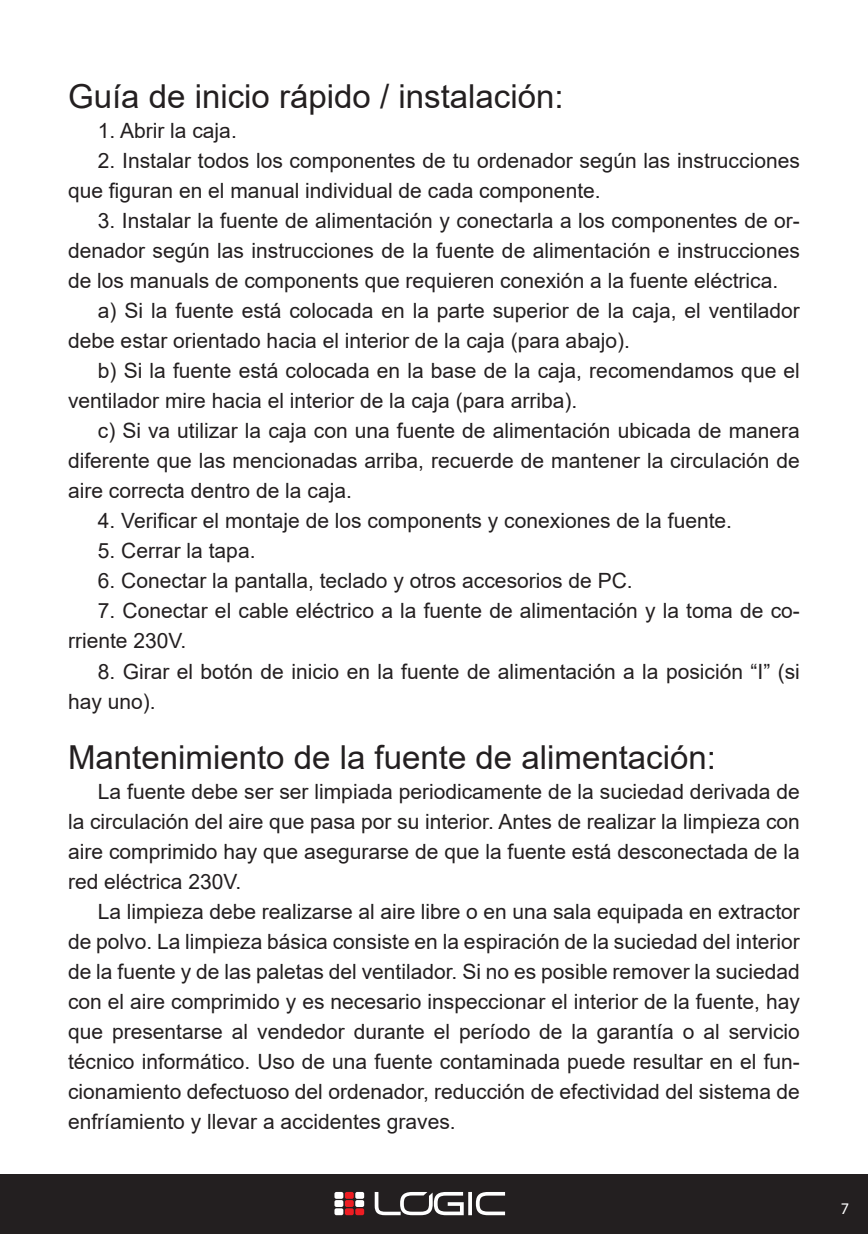
<style>
.page{position:relative;width:868px;height:1234px;background:#fff}
.page>*{position:absolute;margin:0;border:0;box-sizing:border-box;transform-origin:0 0}
.maly_tytul{font:33px "Arial";color:#231f20}
.tekst_kopia{font:21px/30px "Arial";color:#231f20}
.t1{font:16.2px "Myriad Pro";color:#fff}
</style>
<div class="page">
<div style="left:0;top:1174px;width:867px;height:59px;background:#231f20"></div>
<svg style="left:374px;top:1192px;width:131px;height:22px"></svg>
<div style="left:334px;top:1191px;width:9px;height:7px;background:#fff;border-radius:2px"></div>
<div style="left:345px;top:1191px;width:9px;height:7px;background:#ee1d23;border-radius:2px"></div>
<div style="left:355px;top:1191px;width:9px;height:7px;background:#fff;border-radius:2px"></div>
<svg style="left:334px;top:1199px;width:9px;height:7px"></svg>
<svg style="left:345px;top:1199px;width:9px;height:7px"></svg>
<svg style="left:355px;top:1199px;width:9px;height:7px"></svg>
<svg style="left:334px;top:1207px;width:9px;height:7px"></svg>
<svg style="left:345px;top:1207px;width:9px;height:7px"></svg>
<svg style="left:355px;top:1207px;width:9px;height:7px"></svg>
<p class="maly_tytul" style="left:68px;top:74px;width:497px">Guía de inicio rápido / instalación:</p>
<p class="tekst_kopia" style="left:98px;top:115px;width:140px">1. Abrir la caja.</p>
<p class="tekst_kopia" style="left:68px;top:145px;width:733px;text-indent:30px">2. Instalar todos los componentes de tu ordenador según las instrucciones que figuran en el manual individual de cada componente.</p>
<p class="tekst_kopia" style="left:68px;top:205px;width:733px;text-align:justify;text-indent:30px">3. Instalar la fuente de alimentación y conectarla a los componentes de or&shy;denador según las instrucciones de la fuente de alimentación e instrucciones de los manuals de components que requieren conexión a la fuente eléctrica.</p>
<p class="tekst_kopia" style="left:68px;top:295px;width:733px;text-indent:30px">a) Si la fuente está colocada en la parte superior de la caja, el ventilador debe estar orientado hacia el interior de la caja (para abajo).</p>
<p class="tekst_kopia" style="left:68px;top:355px;width:733px;text-indent:30px">b) Si la fuente está colocada en la base de la caja, recomendamos que el ventilador mire hacia el interior de la caja (para arriba).</p>
<p class="tekst_kopia" style="left:68px;top:415px;width:733px;text-align:justify;text-indent:30px">c) Si va utilizar la caja con una fuente de alimentación ubicada de manera diferente que las mencionadas arriba, recuerde de mantener la circulación de aire correcta dentro de la caja.</p>
<p class="tekst_kopia" style="left:98px;top:505px;width:635px">4. Verificar el montaje de los components y conexiones de la fuente.</p>
<p class="tekst_kopia" style="left:98px;top:535px;width:159px">5. Cerrar la tapa.</p>
<p class="tekst_kopia" style="left:98px;top:565px;width:536px">6. Conectar la pantalla, teclado y otros accesorios de PC.</p>
<p class="tekst_kopia" style="left:68px;top:595px;width:733px;text-indent:30px">7. Conectar el cable eléctrico a la fuente de alimentación y la toma de co&shy;rriente 230V.</p>
<p class="tekst_kopia" style="left:68px;top:655px;width:733px;text-indent:30px">8. Girar el botón de inicio en la fuente de alimentación a la posición “I” (si hay uno).</p>
<p class="maly_tytul" style="left:68px;top:734px;width:649px">Mantenimiento de la fuente de alimentación:</p>
<p class="tekst_kopia" style="left:68px;top:775px;width:733px;text-align:justify;text-indent:30px">La fuente debe ser ser limpiada periodicamente de la suciedad derivada de la circulación del aire que pasa por su interior. Antes de realizar la limpieza con aire comprimido hay que asegurarse de que la fuente está desconectada de la red eléctrica 230V.</p>
<p class="tekst_kopia" style="left:68px;top:895px;width:733px;text-align:justify;text-indent:30px">La limpieza debe realizarse al aire libre o en una sala equipada en extractor de polvo. La limpieza básica consiste en la espiración de la suciedad del interior de la fuente y de las paletas del ventilador. Si no es posible remover la suciedad con el aire comprimido y es necesario inspeccionar el interior de la fuente, hay que presentarse al vendedor durante el período de la garantía o al servicio técnico informático. Uso de una fuente contaminada puede resultar en el fun&shy;cionamiento defectuoso del ordenador, reducción de efectividad del sistema de enfríamiento y llevar a accidentes graves.</p>
<p class="t1" style="left:840px;top:1198px;width:10px">7</p>
</div>
